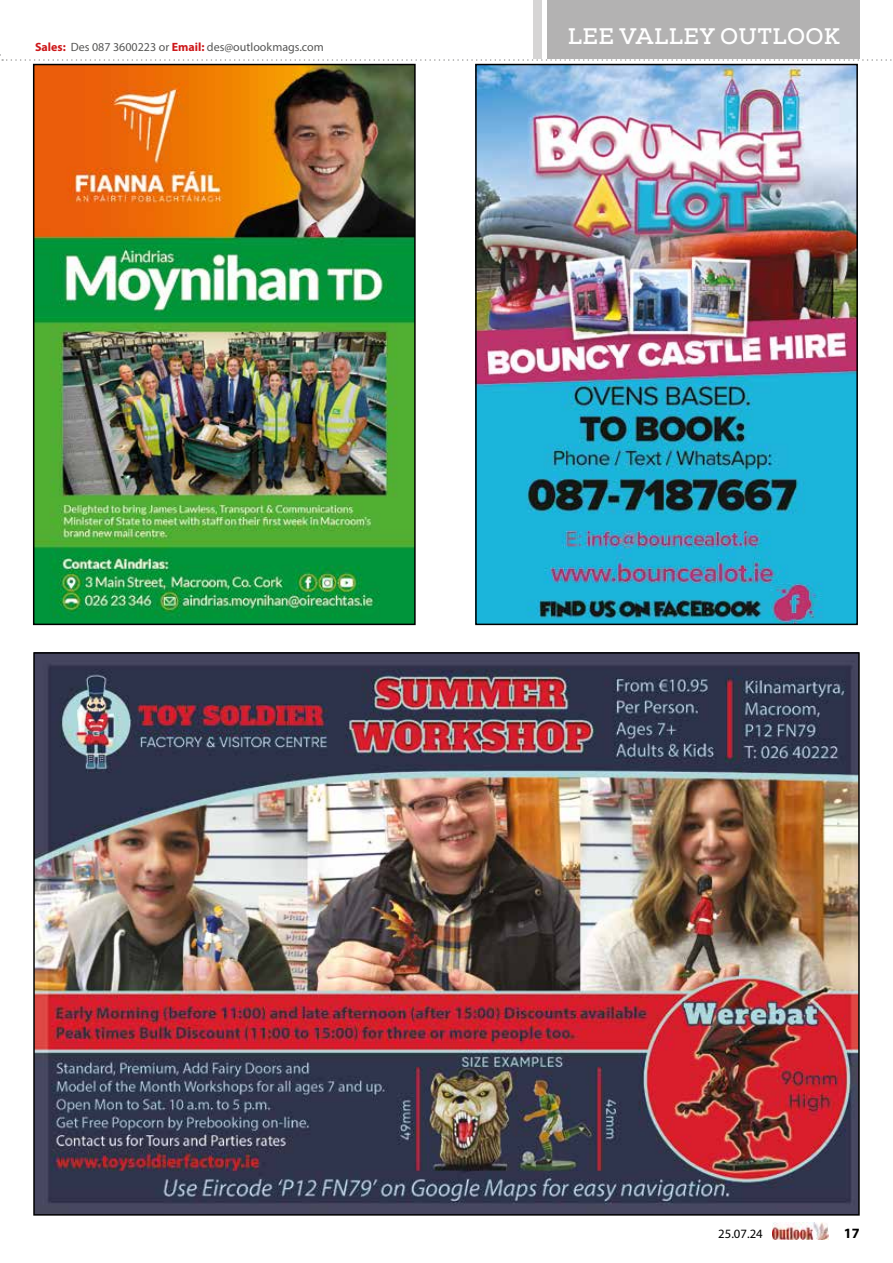
<style>
.page{position:relative;width:893px;height:1263px;background:#fff}
.page>*{position:absolute;margin:0;border:0;box-sizing:border-box;transform-origin:0 0}
.t1{font:22.5px "Nexa Slab Bold FREE";letter-spacing:.015em;color:#fff}
.t2{font:700 14.25px "Myriad Pro";color:#000}
.t3{font:12.75px "Myriad Pro";color:#000}
.t4{font:12px "Myriad Pro";color:#575756}
.s1{font-weight:700;color:#cd1719}
</style>
<div class="page">
<img style="left:772px;top:1223px;width:57px;height:17px">
<div style="left:547px;top:0;width:313px;height:59px;background:#b3b2b2"></div>
<div style="left:533px;top:0;width:9px;height:58px;background:#d6d5d5"></div>
<svg style="left:0;top:54px;width:892px;height:7px"></svg>
<img style="left:36px;top:655px;width:821px;height:557px">
<img style="left:478px;top:67px;width:377px;height:555px">
<div style="left:475px;top:64px;width:383px;height:561px;border:2px solid #000"></div>
<img style="left:36px;top:67px;width:377px;height:555px">
<div style="left:33px;top:64px;width:383px;height:561px;border:2px solid #000"></div>
<p class="t4" style="left:35px;top:39px;width:290px"><span class="s1">Sales:</span> Des 087 3600223 or <span class="s1">Email:</span> des@outlookmags.com</p>
<h1 class="t1" style="left:568px;top:23px;width:274px">LEE VALLEY OUTLOOK</h1>
<p class="t3" style="left:718px;top:1226px;width:46px">25.07.24</p>
<p class="t2" style="left:844px;top:1224px;width:17px">17</p>
</div>
